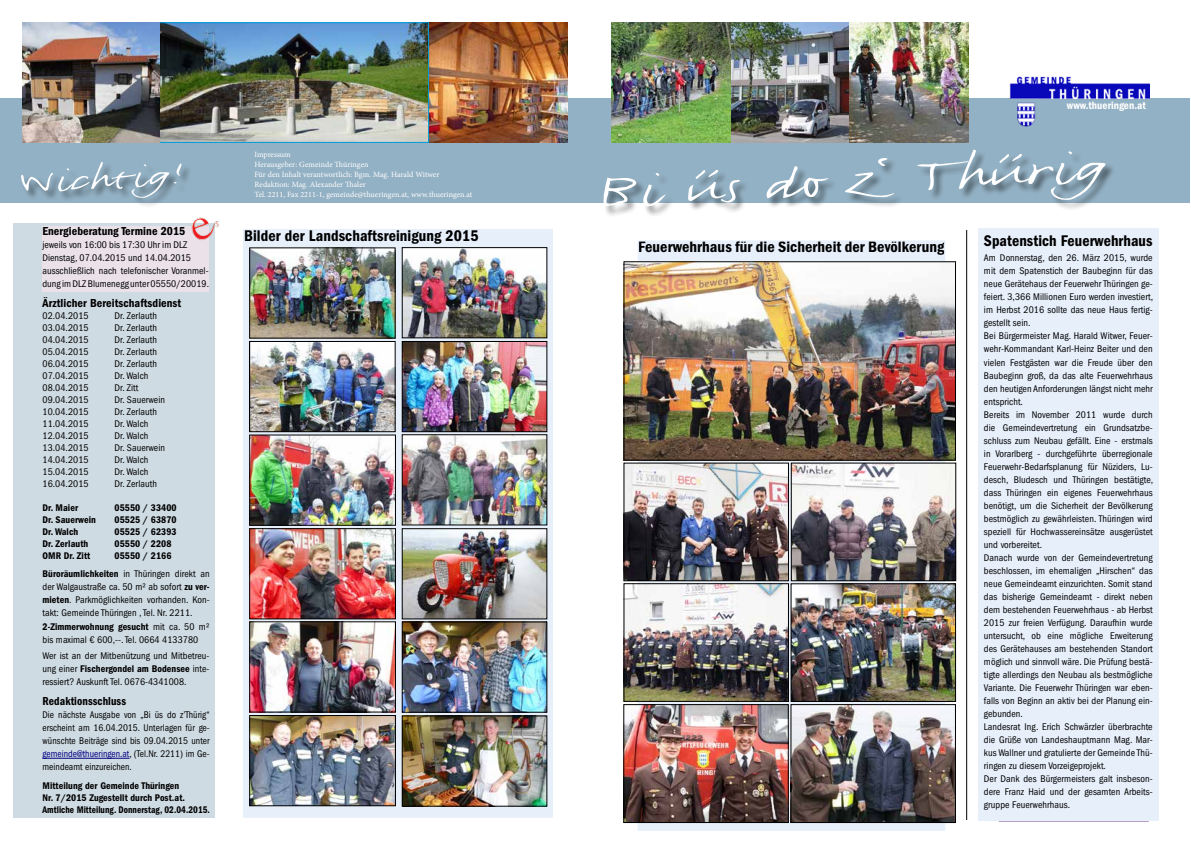
<style>
.page{position:relative;width:1191px;height:848px;background:#fff}
.page>*{position:absolute;margin:0;border:0;box-sizing:border-box;transform-origin:0 0}
.t1{font:16px "ITC Franklin Gothic Std Dm Cd";letter-spacing:.005em;color:#000}
.t2{font:12px "ITC Franklin Gothic Std Dm Cd";letter-spacing:.005em;color:#000}
.t3{font:12px "ITC Franklin Gothic Std Dm Cd";letter-spacing:.005em;color:#000;scale:.96 1}
.t4{font:11px "ITC Franklin Gothic Std Dm Cd";letter-spacing:.005em;color:#fff}
.t5{font:condensed 10px/13px "ITC Franklin Gothic Std";letter-spacing:.005em;color:#000}
.t6{font:10px/12px "ITC Franklin Gothic Std Dm Cd";letter-spacing:.005em;color:#000}
.t7{font:condensed 10px/13px "ITC Franklin Gothic Std";letter-spacing:.005em;color:#000;text-align:justify;scale:.96 1}
.t8{font:8px/10px "Minion Pro";letter-spacing:.005em;color:#fff}
.s1{font-family:"ITC Franklin Gothic Std Dm Cd";font-stretch:normal}
.s2{font-family:"ITC Franklin Gothic Std";font-stretch:condensed}
.s3{color:#000080}
</style>
<div class="page">
<div style="left:0;top:98px;width:1189px;height:105px;background:#93b1c4"></div>
<div style="left:22px;top:163px;width:170px;height:46px;background:#000;opacity:.5"></div>
<svg style="left:21px;top:162px;width:162px;height:36px"></svg>
<img style="left:23px;top:23px;width:545px;height:119px">
<img style="left:1009px;top:76px;width:140px;height:51px">
<img style="left:611px;top:23px;width:357px;height:119px">
<div style="left:14px;top:223px;width:201px;height:594px;background:#cfdbe3"></div>
<div style="left:604px;top:150px;width:512px;height:67px;background:#000;opacity:.5"></div>
<svg style="left:603px;top:150px;width:508px;height:60px"></svg>
<hr style="left:43px;top:758px;width:86px;height:1px;background:#000080">
<hr style="left:966px;top:230px;width:1px;height:590px;background:#000">
<div style="left:978px;top:229px;width:180px;height:592px;background:#e6effa"></div>
<svg style="left:640px;top:243px;width:303px;height:585px;background:#bbc0c7"></svg>
<svg style="left:245px;top:231px;width:306px;height:584px;background:#c4cbd3"></svg>
<img style="left:251px;top:530px;width:142px;height:87px">
<div style="left:249px;top:528px;width:146px;height:91px;border:1px solid #000"></div>
<img style="left:626px;top:263px;width:327px;height:195px">
<img style="left:625px;top:706px;width:161px;height:114px">
<div style="left:623px;top:704px;width:165px;height:118px;border:1px solid #000"></div>
<img style="left:251px;top:623px;width:142px;height:87px">
<div style="left:249px;top:621px;width:146px;height:91px;border:1px solid #000"></div>
<img style="left:404px;top:624px;width:141px;height:86px">
<div style="left:402px;top:622px;width:145px;height:90px;border:1px solid #000"></div>
<img style="left:404px;top:343px;width:141px;height:87px">
<div style="left:402px;top:341px;width:145px;height:91px;border:1px solid #000"></div>
<img style="left:251px;top:343px;width:142px;height:87px">
<div style="left:249px;top:341px;width:146px;height:91px;border:1px solid #000"></div>
<img style="left:251px;top:437px;width:142px;height:86px">
<div style="left:249px;top:435px;width:146px;height:90px;border:1px solid #000"></div>
<img style="left:404px;top:436px;width:141px;height:87px">
<div style="left:402px;top:434px;width:145px;height:91px;border:1px solid #000"></div>
<img style="left:251px;top:717px;width:142px;height:86px">
<div style="left:249px;top:715px;width:146px;height:90px;border:1px solid #000"></div>
<img style="left:251px;top:250px;width:142px;height:86px">
<img style="left:404px;top:249px;width:141px;height:87px">
<div style="left:402px;top:247px;width:145px;height:91px;border:1px solid #000"></div>
<div style="left:42px;top:226px;width:167px;height:65px;background:#eae1e9"></div>
<img style="left:191px;top:217px;width:29px;height:23px">
<img style="left:404px;top:530px;width:141px;height:87px">
<div style="left:402px;top:528px;width:145px;height:91px;border:1px solid #000"></div>
<img style="left:404px;top:717px;width:141px;height:87px">
<div style="left:402px;top:715px;width:145px;height:91px;border:1px solid #000"></div>
<img style="left:793px;top:706px;width:160px;height:114px">
<div style="left:791px;top:704px;width:164px;height:118px;border:1px solid #000"></div>
<img style="left:626px;top:585px;width:160px;height:114px">
<div style="left:624px;top:583px;width:164px;height:118px;border:1px solid #000"></div>
<img style="left:793px;top:585px;width:160px;height:114px">
<div style="left:791px;top:583px;width:164px;height:118px;border:1px solid #000"></div>
<img style="left:626px;top:465px;width:160px;height:114px">
<div style="left:624px;top:463px;width:164px;height:118px;border:1px solid #000"></div>
<img style="left:793px;top:465px;width:161px;height:114px">
<div style="left:791px;top:463px;width:165px;height:118px;border:1px solid #000"></div>
<p class="t2" style="left:42px;top:224px;width:145px">Energieberatung Termine 2015</p>
<p class="t5" style="left:42px;top:238px;width:168px">jeweils von 16:00 bis 17:30 Uhr im DLZ Dienstag, 07.04.2015 und 14.04.2015 ausschließlich nach telefonischer Voranmel&shy;dung im DLZ Blumenegg unter 05550/20019.</p>
<p class="t2" style="left:43px;top:296px;width:140px">Ärztlicher Bereitschaftsdienst</p>
<p class="t5" style="left:43px;top:309px;width:48px">02.04.2015</p>
<p class="t5" style="left:115px;top:309px;width:44px">Dr. Zerlauth</p>
<p class="t5" style="left:43px;top:321px;width:48px">03.04.2015</p>
<p class="t5" style="left:115px;top:321px;width:44px">Dr. Zerlauth</p>
<p class="t5" style="left:43px;top:333px;width:48px">04.04.2015</p>
<p class="t5" style="left:115px;top:333px;width:44px">Dr. Zerlauth</p>
<p class="t5" style="left:43px;top:345px;width:48px">05.04.2015</p>
<p class="t5" style="left:115px;top:345px;width:44px">Dr. Zerlauth</p>
<p class="t5" style="left:43px;top:357px;width:48px">06.04.2015</p>
<p class="t5" style="left:115px;top:357px;width:44px">Dr. Zerlauth</p>
<p class="t5" style="left:43px;top:369px;width:48px">07.04.2015</p>
<p class="t5" style="left:115px;top:369px;width:35px">Dr. Walch</p>
<p class="t5" style="left:43px;top:381px;width:48px">08.04.2015</p>
<p class="t5" style="left:115px;top:381px;width:25px">Dr. Zitt</p>
<p class="t5" style="left:43px;top:393px;width:48px">09.04.2015</p>
<p class="t5" style="left:115px;top:393px;width:52px">Dr. Sauerwein</p>
<p class="t5" style="left:43px;top:405px;width:48px">10.04.2015</p>
<p class="t5" style="left:115px;top:405px;width:44px">Dr. Zerlauth</p>
<p class="t5" style="left:43px;top:417px;width:48px">11.04.2015</p>
<p class="t5" style="left:115px;top:417px;width:35px">Dr. Walch</p>
<p class="t5" style="left:43px;top:429px;width:48px">12.04.2015</p>
<p class="t5" style="left:115px;top:429px;width:35px">Dr. Walch</p>
<p class="t5" style="left:43px;top:441px;width:48px">13.04.2015</p>
<p class="t5" style="left:115px;top:441px;width:52px">Dr. Sauerwein</p>
<p class="t5" style="left:43px;top:453px;width:48px">14.04.2015</p>
<p class="t5" style="left:115px;top:453px;width:35px">Dr. Walch</p>
<p class="t5" style="left:43px;top:465px;width:48px">15.04.2015</p>
<p class="t5" style="left:115px;top:465px;width:35px">Dr. Walch</p>
<p class="t5" style="left:43px;top:477px;width:48px">16.04.2015</p>
<p class="t5" style="left:115px;top:477px;width:44px">Dr. Zerlauth</p>
<p class="t6" style="left:43px;top:501px;width:37px">Dr. Maier</p>
<p class="t6" style="left:115px;top:501px;width:64px">05550 / 33400</p>
<p class="t6" style="left:43px;top:513px;width:55px">Dr. Sauerwein</p>
<p class="t6" style="left:115px;top:513px;width:64px">05525 / 63870</p>
<p class="t6" style="left:43px;top:525px;width:37px">Dr. Walch</p>
<p class="t6" style="left:115px;top:525px;width:64px">05525 / 62393</p>
<p class="t6" style="left:43px;top:537px;width:47px">Dr. Zerlauth</p>
<p class="t6" style="left:115px;top:537px;width:58px">05550 / 2208</p>
<p class="t6" style="left:43px;top:549px;width:49px">OMR Dr. Zitt</p>
<p class="t6" style="left:115px;top:549px;width:58px">05550 / 2166</p>
<p class="t5" style="left:43px;top:567px;width:169px;text-align:justify"><span class="s1">Büroräumlichkeiten</span> in Thüringen direkt an der Walgaustraße ca. 50 m² ab sofort <span class="s1">zu ver&shy;mieten</span>. Parkmöglichkeiten vorhanden. Kon&shy;takt: Gemeinde Thüringen , Tel. Nr. 2211.</p>
<p class="t6" style="left:43px;top:621px;width:168px">2-Zimmerwohnung gesucht <span class="s2">mit ca. 50 m²</span></p>
<p class="t5" style="left:43px;top:632px;width:168px;line-height:15.9px">bis maximal € 600,--. Tel. 0664 4133780<br>Wer ist an der Mitbenützung und Mitbetreu-</p>
<p class="t6" style="left:43px;top:662px;width:168px"><span class="s2">ung einer</span> Fischergondel am Bodensee <span class="s2">inte-</span></p>
<p class="t5" style="left:43px;top:675px;width:146px">ressiert? Auskunft Tel. 0676-4341008.</p>
<p class="t3" style="left:43px;top:694px;width:89px">Redaktionsschluss</p>
<p class="t7" style="left:43px;top:708px;width:176px">Die nächste Ausgabe von „Bi üs do z’Thürig“ erscheint am 16.04.2015. Unterlagen für ge&shy;wünschte Beiträge sind bis 09.04.2015 unter <span class="s3">gemeinde@thueringen.at</span>, (Tel.Nr. 2211) im Ge&shy;meindeamt einzureichen.</p>
<p class="t6" style="left:43px;top:779px;width:169px">Mitteilung der Gemeinde Thüringen<br>Nr. 7/2015 Zugestellt durch Post.at.<br>Amtliche Mitteilung. Donnerstag, 02.04.2015.</p>
<p class="t8" style="left:254px;top:149px;width:219px">Impressum<br>Herausgeber: Gemeinde Thüringen<br>Für den Inhalt verantwortlich: Bgm. Mag. Harald Witwer Redaktion: Mag. Alexander Thaler<br>Tel. 2211, Fax 2211-1, gemeinde@thueringen.at, www.thueringen.at</p>
<h1 class="t1" style="left:244px;top:226px;width:236px">Bilder der Landschaftsreinigung 2015</h1>
<p class="t4" style="left:1067px;top:99px;width:80px">www.thueringen.at</p>
<h1 class="t1" style="left:638px;top:237px;width:308px">Feuerwehrhaus für die Sicherheit der Bevölkerung</h1>
<h1 class="t1" style="left:984px;top:231px;width:170px">Spatenstich Feuerwehrhaus</h1>
<p class="t5" style="left:984px;top:252px;width:171px">Am Donnerstag, den 26. März 2015, wurde mit dem Spatenstich der Baubeginn für das neue Gerätehaus der Feuerwehr Thüringen ge&shy;feiert. 3,366 Millionen Euro werden investiert, im Herbst 2016 sollte das neue Haus fertig&shy;gestellt sein.<br>Bei Bürgermeister Mag. Harald Witwer, Feuer&shy;wehr-Kommandant Karl-Heinz Beiter und den vielen Festgästen war die Freude über den Baubeginn groß, da das alte Feuerwehrhaus den heutigen Anforderungen längst nicht mehr entspricht.<br>Bereits im November 2011 wurde durch die Gemeindevertretung ein Grundsatzbe&shy;schluss zum Neubau gefällt. Eine - erstmals in Vorarlberg - durchgeführte überregionale Feuerwehr-Bedarfsplanung für Nüziders, Lu&shy;desch, Bludesch und Thüringen bestätigte, dass Thüringen ein eigenes Feuerwehrhaus benötigt, um die Sicherheit der Bevölkerung bestmöglich zu gewährleisten. Thüringen wird speziell für Hochwassereinsätze ausgerüstet und vorbereitet.<br>Danach wurde von der Gemeindevertretung beschlossen, im ehemaligen „Hirschen“ das neue Gemeindeamt einzurichten. Somit stand das bisherige Gemeindeamt - direkt neben dem bestehenden Feuerwehrhaus - ab Herbst 2015 zur freien Verfügung. Daraufhin wurde untersucht, ob eine mögliche Erweiterung des Gerätehauses am bestehenden Standort möglich und sinnvoll wäre. Die Prüfung bestä&shy;tigte allerdings den Neubau als bestmögliche Variante. Die Feuerwehr Thüringen war eben&shy;falls von Beginn an aktiv bei der Planung ein&shy;gebunden.<br>Landesrat Ing. Erich Schwärzler überbrachte die Grüße von Landeshauptmann Mag. Mar&shy;kus Wallner und gratulierte der Gemeinde Thü&shy;ringen zu diesem Vorzeigeprojekt.<br>Der Dank des Bürgermeisters galt insbeson&shy;dere Franz Haid und der gesamten Arbeits&shy;gruppe Feuerwehrhaus.</p>
</div>
